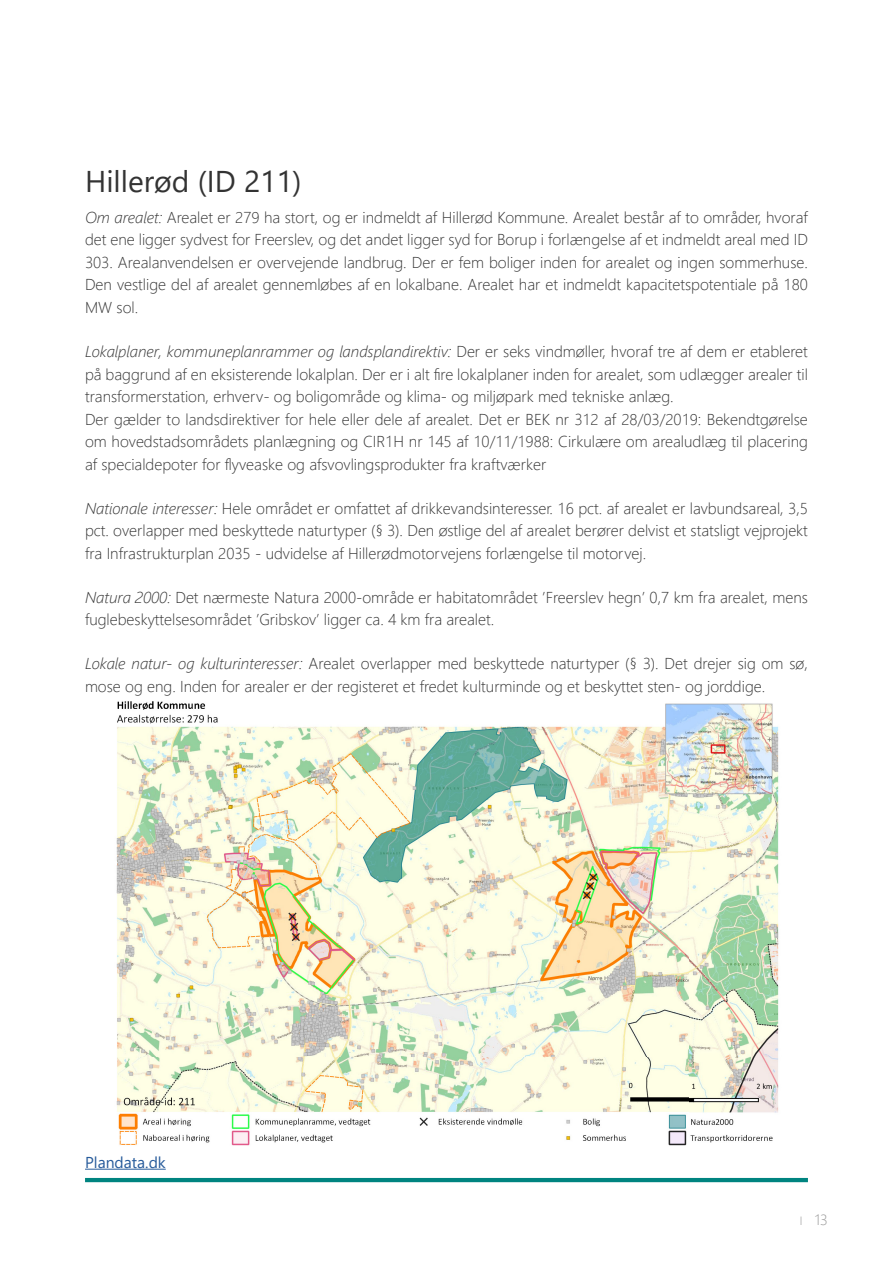
<style>
.page{position:relative;width:893px;height:1263px;background:#fff}
.page>*{position:absolute;margin:0;border:0;box-sizing:border-box;transform-origin:0 0}
.t1{font:30px "Segoe UI";color:#333}
.t2{font:300 15.75px/22.5px "Segoe UI";color:#333}
.t3{font:15.75px "Segoe UI";color:#275b9b}
.t4{font:300 15px "Segoe UI";color:#979797}
.s1{font-style:italic}
.s2{font-size:12px}
</style>
<div class="page">
<hr style="left:85px;top:1178px;width:723px;height:4px;background:#008480">
<img style="left:116px;top:702px;width:663px;height:444px">
<hr style="left:85px;top:1169px;width:81px;height:1px;background:#275b9b">
<h1 class="t1" style="left:85px;top:153px;width:218px">Hillerød (ID 211)</h1>
<p class="t2" style="left:85px;top:205px;width:724px;text-align:justify"><span class="s1">Om arealet:</span> Arealet er 279 ha stort, og er indmeldt af Hillerød Kommune. Arealet består af to områder, hvoraf det ene ligger sydvest for Freerslev, og det andet ligger syd for Borup i forlængelse af et indmeldt areal med ID 303. Arealanvendelsen er overvejende landbrug. Der er fem boliger inden for arealet og ingen sommerhuse.<br>Den vestlige del af arealet gennemløbes af en lokalbane. Arealet har et indmeldt kapacitetspotentiale på 180<br>MW sol.</p>
<p class="t2" style="left:85px;top:339px;width:724px"><span class="s1">Lokalplaner, kommuneplanrammer og landsplandirektiv:</span> Der er seks vindmøller, hvoraf tre af dem er etableret på baggrund af en eksisterende lokalplan. Der er i alt fire lokalplaner inden for arealet, som udlægger arealer til transformerstation, erhverv- og boligområde og klima- og miljøpark med tekniske anlæg.<br>Der gælder to landsdirektiver for hele eller dele af arealet. Det er BEK nr 312 af 28/03/2019: Bekendtgørelse om hovedstadsområdets planlægning og CIR1H nr 145 af 10/11/1988: Cirkulære om arealudlæg til placering af specialdepoter for flyveaske og afsvovlingsprodukter fra kraftværker</p>
<p class="t2" style="left:85px;top:495px;width:724px;text-align:justify"><span class="s1">Nationale interesser:</span> Hele området er omfattet af drikkevandsinteresser. 16 pct. af arealet er lavbundsareal, 3,5 pct. overlapper med beskyttede naturtyper (§ 3). Den østlige del af arealet berører delvist et statsligt vejprojekt fra Infrastrukturplan 2035 - udvidelse af Hillerødmotorvejens forlængelse til motorvej.</p>
<p class="t2" style="left:85px;top:584px;width:724px"><span class="s1">Natura 2000:</span> Det nærmeste Natura 2000-område er habitatområdet ’Freerslev hegn’ 0,7 km fra arealet, mens fuglebeskyttelsesområdet ’Gribskov’ ligger ca. 4 km fra arealet.</p>
<p class="t2" style="left:85px;top:651px;width:724px"><span class="s1">Lokale natur- og kulturinteresser:</span> Arealet overlapper med beskyttede naturtyper (§ 3). Det drejer sig om sø, mose og eng. Inden for arealer er der registeret et fredet kulturminde og et beskyttet sten- og jorddige.</p>
<p class="t3" style="left:85px;top:1147px;width:82px">Plandata.dk</p>
<p class="t4" style="left:800px;top:1206px;width:30px"><span class="s2">I</span> 13</p>
</div>
